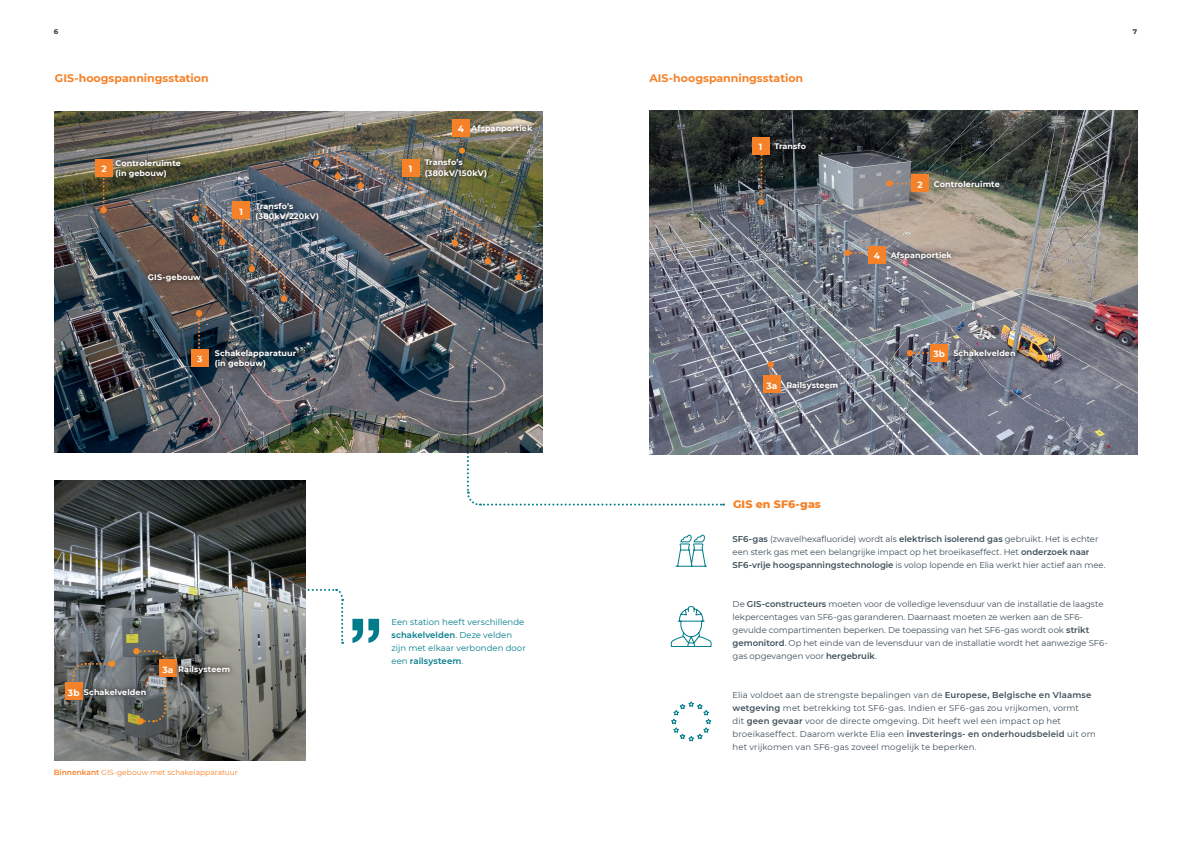
<style>
.page{position:relative;width:1191px;height:842px;background:#fff}
.page>*{position:absolute;margin:0;border:0;box-sizing:border-box;transform-origin:0 0}
.t1{font:700 11px "Montserrat";color:#f58229}
.t2{font:800 11px "Montserrat";letter-spacing:.005em;color:#f58229}
.t3{font:700 9px "Montserrat";color:#fff}
.t4{font:8.5px/12.9px "Montserrat";letter-spacing:-.005em;color:#3d4f59}
.t5{font:8.5px/12.9px "Montserrat";letter-spacing:.015em;color:#3d4f59}
.t6{font:8.5px/12.9px "Montserrat";letter-spacing:.005em;color:#007c8b}
.t7{font:700 8.1px "Montserrat";letter-spacing:.01em;color:#fff}
.t8{font:700 8px/10.3px "Montserrat";letter-spacing:.01em;color:#fff}
.t9{font:7.5px "Montserrat";color:#f58229}
.t10{font:800 7px "Montserrat";color:#3d4f59}
.s1{font-size:9px}
.s2{font-weight:600}
</style>
<div class="page">
<svg style="left:466px;top:435px;width:258px;height:71px"></svg>
<img style="left:55px;top:111px;width:487px;height:341px">
<div style="left:209px;top:344px;width:92px;height:30px;background:#231f20;opacity:.75"></div>
<div style="left:142px;top:269px;width:64px;height:18px;background:#231f20;opacity:.75"></div>
<svg style="left:670px;top:606px;width:42px;height:41px"></svg>
<svg style="left:671px;top:701px;width:41px;height:41px"></svg>
<svg style="left:675px;top:534px;width:32px;height:33px"></svg>
<img style="left:649px;top:111px;width:488px;height:343px">
<svg style="left:352px;top:619px;width:27px;height:24px"></svg>
<img style="left:55px;top:480px;width:251px;height:281px">
<div style="left:191px;top:349px;width:17px;height:17px;background:#f58229"></div>
<div style="left:928px;top:175px;width:77px;height:18px;background:#231f20;opacity:.75"></div>
<div style="left:250px;top:197px;width:74px;height:29px;background:#231f20;opacity:.75"></div>
<div style="left:233px;top:202px;width:17px;height:17px;background:#f58229"></div>
<svg style="left:103px;top:176px;width:2px;height:31px"></svg>
<div style="left:100px;top:207px;width:7px;height:6px;background:#f58229;border-radius:50%"></div>
<svg style="left:196px;top:310px;width:6px;height:39px"></svg>
<div style="left:110px;top:154px;width:76px;height:29px;background:#231f20;opacity:.75"></div>
<div style="left:96px;top:159px;width:17px;height:17px;background:#f58229"></div>
<div style="left:465px;top:119px;width:73px;height:19px;background:#231f20;opacity:.75"></div>
<div style="left:452px;top:119px;width:17px;height:17px;background:#f58229"></div>
<div style="left:137px;top:718px;width:7px;height:6px;background:#f68b1f;border-radius:50%"></div>
<svg style="left:71px;top:589px;width:273px;height:134px;background:#8d8f8b"></svg>
<div style="left:65px;top:683px;width:17px;height:17px;background:#f58229"></div>
<div style="left:78px;top:683px;width:74px;height:18px;background:#231f20;opacity:.75"></div>
<svg style="left:758px;top:154px;width:6px;height:51px"></svg>
<div style="left:768px;top:137px;width:43px;height:18px;background:#231f20;opacity:.75"></div>
<div style="left:752px;top:137px;width:17px;height:17px;background:#f58229"></div>
<svg style="left:907px;top:350px;width:23px;height:6px"></svg>
<div style="left:930px;top:344px;width:17px;height:17px;background:#f58229"></div>
<div style="left:948px;top:344px;width:73px;height:18px;background:#231f20;opacity:.75"></div>
<svg style="left:769px;top:368px;width:2px;height:8px"></svg>
<div style="left:767px;top:361px;width:7px;height:7px;background:#f58229;border-radius:50%"></div>
<div style="left:763px;top:376px;width:17px;height:17px;background:#f58229"></div>
<div style="left:781px;top:376px;width:63px;height:19px;background:#231f20;opacity:.75"></div>
<svg style="left:844px;top:250px;width:24px;height:6px"></svg>
<div style="left:885px;top:246px;width:72px;height:19px;background:#231f20;opacity:.75"></div>
<div style="left:868px;top:246px;width:17px;height:17px;background:#f58229"></div>
<svg style="left:892px;top:182px;width:19px;height:3px"></svg>
<div style="left:886px;top:180px;width:6px;height:7px;background:#f58229;border-radius:50%"></div>
<div style="left:911px;top:175px;width:17px;height:17px;background:#f58229"></div>
<img style="left:194px;top:204px;width:93px;height:98px">
<img style="left:313px;top:130px;width:208px;height:148px">
<div style="left:515px;top:274px;width:7px;height:6px;background:#f58229;border-radius:50%"></div>
<div style="left:402px;top:159px;width:17px;height:17px;background:#f58229"></div>
<p class="t10" style="left:54px;top:27px;width:6px">6</p>
<p class="t10" style="left:1132px;top:27px;width:6px">7</p>
<p class="t1" style="left:55px;top:70px;width:155px">GIS-hoogspanningsstation</p>
<p class="t1" style="left:649px;top:70px;width:155px">AIS-hoogspanningsstation</p>
<p class="t3" style="left:102px;top:163px;width:7px">2</p>
<p class="t8" style="left:116px;top:157px;width:67px">Controleruimte (in gebouw)</p>
<p class="t8" style="left:148px;top:272px;width:54px">GIS-gebouw</p>
<p class="t3" style="left:239px;top:205px;width:5px">1</p>
<p class="t8" style="left:255px;top:200px;width:65px">Transfo’s (380kV/220kV)</p>
<p class="t3" style="left:197px;top:353px;width:7px">3</p>
<p class="t8" style="left:215px;top:348px;width:83px">Schakelapparatuur (in gebouw)</p>
<p class="t3" style="left:409px;top:162px;width:5px">1</p>
<p class="t8" style="left:458px;top:122px;width:76px"><span class="s1">4</span> Afspanportiek</p>
<p class="t8" style="left:425px;top:157px;width:64px">Transfo’s (380kV/150kV)</p>
<p class="t8" style="left:68px;top:686px;width:80px"><span class="s1">3b</span> Schakelvelden</p>
<p class="t8" style="left:162px;top:663px;width:69px"><span class="s1">3a</span> Railsysteem</p>
<p class="t9" style="left:54px;top:767px;width:185px"><span class="s2">Binnenkant</span> GIS-gebouw met schakelapparatuur</p>
<p class="t6" style="left:391px;top:615px;width:136px">Een station heeft verschillende <span class="s2">schakelvelden</span>. Deze velden zijn met elkaar verbonden door een <span class="s2">railsysteem</span>.</p>
<p class="t3" style="left:759px;top:140px;width:5px">1</p>
<p class="t8" style="left:774px;top:140px;width:33px">Transfo</p>
<p class="t8" style="left:766px;top:379px;width:73px"><span class="s1">3a</span> Railsysteem</p>
<p class="t3" style="left:917px;top:178px;width:7px">2</p>
<p class="t7" style="left:933px;top:178px;width:68px">Controleruimte</p>
<p class="t8" style="left:873px;top:250px;width:80px"><span class="s1">4</span> Afspanportiek</p>
<p class="t8" style="left:933px;top:347px;width:84px"><span class="s1">3b</span> Schakelvelden</p>
<p class="t2" style="left:733px;top:496px;width:89px">GIS en SF6-gas</p>
<p class="t4" style="left:732px;top:532px;width:374px"><span class="s2">SF6-gas</span> (zwavelhexafluoride) wordt als <span class="s2">elektrisch isolerend gas</span> gebruikt. Het is echter een sterk gas met een belangrijke impact op het broeikaseffect. Het <span class="s2">onderzoek naar<br>SF6-vrije hoogspanningstechnologie</span> is volop lopende en Elia werkt hier actief aan mee.</p>
<p class="t4" style="left:732px;top:598px;width:377px">De <span class="s2">GIS-constructeurs</span> moeten voor de volledige levensduur van de installatie de laagste lekpercentages van SF6-gas garanderen. Daarnaast moeten ze werken aan de SF6- gevulde compartimenten beperken. De toepassing van het SF6-gas wordt ook <span class="s2">strikt gemonitord</span>. Op het einde van de levensduur van de installatie wordt het aanwezige SF6- gas opgevangen voor <span class="s2">hergebruik</span>.</p>
<p class="t5" style="left:732px;top:688px;width:364px">Elia voldoet aan de strengste bepalingen van de <span class="s2">Europese, Belgische en Vlaamse wetgeving</span> met betrekking tot SF6-gas. Indien er SF6-gas zou vrijkomen, vormt<br>dit <span class="s2">geen gevaar</span> voor de directe omgeving. Dit heeft wel een impact op het broeikaseffect. Daarom werkte Elia een <span class="s2">investerings- en onderhoudsbeleid</span> uit om het vrijkomen van SF6-gas zoveel mogelijk te beperken.</p>
</div>
